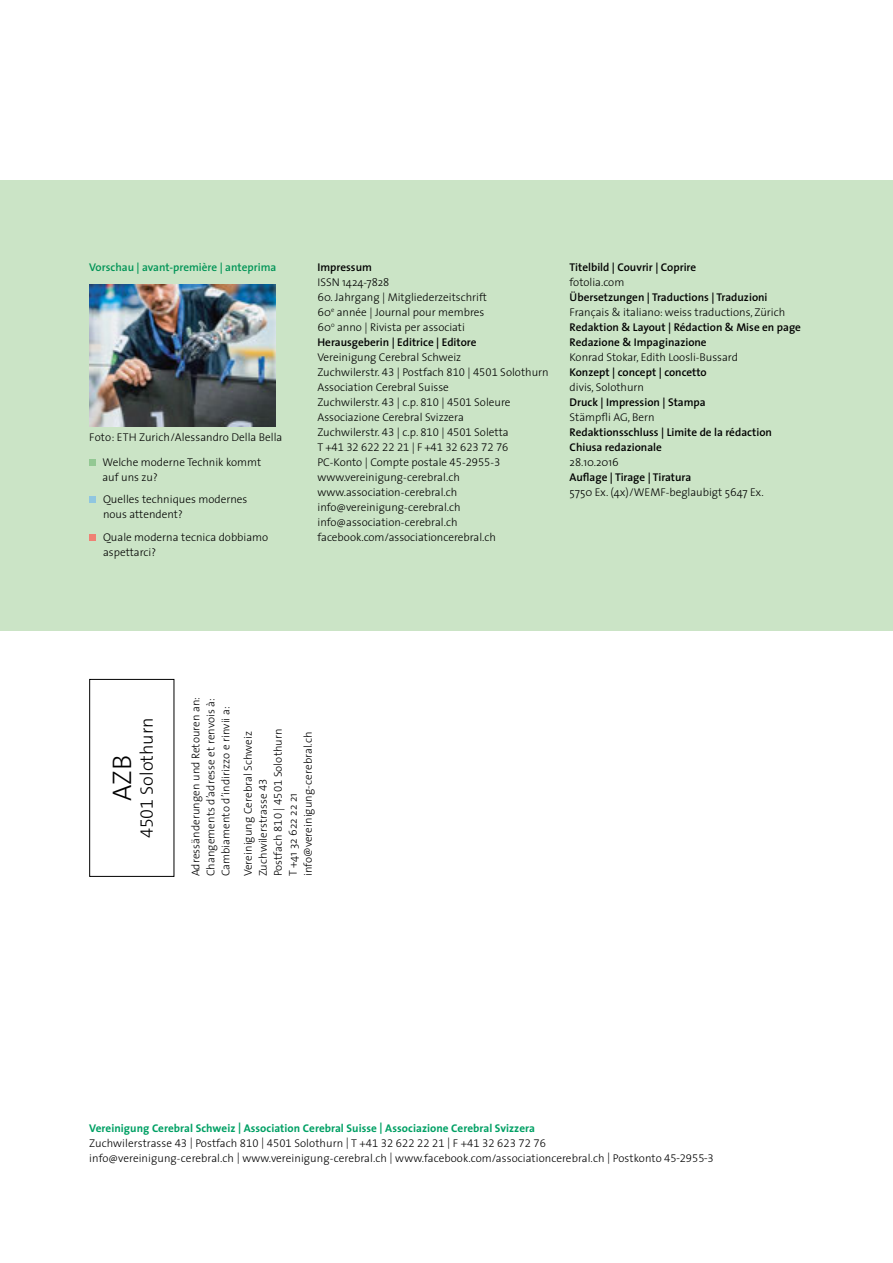
<style>
.page{position:relative;width:893px;height:1263px;background:#fff}
.page>*{position:absolute;margin:0;border:0;box-sizing:border-box;transform-origin:0 0}
.t1{font:300 27px "The Sans";color:#000}
.t2{font:300 18px "The Sans";color:#000}
.t3{font:300 11.25px/15px "The Sans";color:#000}
.t4{font:600 11.25px/15px "The Sans";color:#000}
.t5{font:600 11.25px "The Sans";color:#009456}
.t6{font:11.25px "The Sans Light Expert";color:#000}
.s1{font-weight:600}
.s2{font-family:"The Sans Light Expert";font-weight:400}
.s3{font-family:"The Sans";font-weight:300}
.s4{font-weight:700;color:#00a064}
</style>
<div class="page">
<div style="left:89px;top:679px;width:85px;height:198px;border:1px solid #000"></div>
<hr style="left:892px;top:992px;width:1px;height:170px;background:#009456">
<div style="left:0;top:180px;width:893px;height:451px;background:#cbe4c6"></div>
<div style="left:89px;top:459px;width:7px;height:7px;background:#93c893"></div>
<div style="left:89px;top:496px;width:7px;height:7px;background:#90c6e0"></div>
<div style="left:89px;top:534px;width:7px;height:6px;background:#ef8174"></div>
<img style="left:89px;top:285px;width:187px;height:141px">
<p class="t5" style="left:89px;top:258px;width:189px">Vorschau | avant-première | anteprima</p>
<p class="t3" style="left:89px;top:429px;width:195px">Foto: ETH Zurich/Alessandro Della Bella</p>
<p class="t3" style="left:102px;top:454px;width:160px">Welche moderne Technik kommt auf uns zu?</p>
<p class="t3" style="left:103px;top:492px;width:146px">Quelles techniques modernes nous attendent?</p>
<p class="t3" style="left:103px;top:529px;width:167px">Quale moderna tecnica dobbiamo aspettarci?</p>
<p class="t4" style="left:317px;top:259px;width:56px">Impressum</p>
<p class="t3" style="left:317px;top:274px;width:73px">ISSN 1424-7828</p>
<p class="t3" style="left:317px;top:289px;width:171px">60. Jahrgang | Mitgliederzeitschrift 60<sup>e</sup> année | Journal pour membres 60<sup>o</sup> anno | Rivista per associati <span class="s1">Herausgeberin | Editrice | Editore</span></p>
<p class="t3" style="left:317px;top:349px;width:233px">Vereinigung Cerebral Schweiz<br>Zuchwilerstr. <span class="s2">43</span> | Postfach <span class="s2">810</span> | <span class="s2">4501</span> Solothurn Association Cerebral Suisse<br>Zuchwilerstr. <span class="s2">43</span> | c.p. <span class="s2">810</span> | <span class="s2">4501</span> Soleure Associazione Cerebral Svizzera<br>Zuchwilerstr. <span class="s2">43</span> | c.p. <span class="s2">810</span> | <span class="s2">4501</span> Soletta</p>
<p class="t6" style="left:317px;top:438px;width:192px"><span class="s3">T +</span>41 32 622 22 21 <span class="s3">| F +</span>41 32 623 72 76</p>
<p class="t3" style="left:317px;top:454px;width:184px">PC-Konto | Compte postale <span class="s2">45</span>-<span class="s2">2955</span>-<span class="s2">3 </span>www.vereinigung-cerebral.ch www.association-cerebral.ch info@vereinigung-cerebral.ch info@association-cerebral.ch facebook.com/associationcerebral.ch</p>
<p class="t4" style="left:570px;top:259px;width:128px">Titelbild | Couvrir | Coprire</p>
<p class="t3" style="left:570px;top:274px;width:56px">fotolia.com</p>
<p class="t4" style="left:570px;top:289px;width:199px">Übersetzungen | Traductions | Traduzioni</p>
<p class="t3" style="left:570px;top:304px;width:217px">Français &amp; italiano: weiss traductions, Zürich</p>
<p class="t4" style="left:570px;top:319px;width:233px">Redaktion &amp; Layout | Rédaction &amp; Mise en page<br>Redazione &amp; Impaginazione</p>
<p class="t3" style="left:570px;top:349px;width:170px">Konrad Stokar, Edith Loosli-Bussard</p>
<p class="t4" style="left:570px;top:364px;width:139px">Konzept | concept | concetto</p>
<p class="t3" style="left:570px;top:379px;width:76px">divis, Solothurn</p>
<p class="t4" style="left:570px;top:394px;width:138px">Druck | Impression | Stampa</p>
<p class="t3" style="left:570px;top:409px;width:87px">Stämpfli AG, Bern</p>
<p class="t4" style="left:570px;top:424px;width:204px">Redaktionsschluss | Limite de la rédaction<br>Chiusa redazionale</p>
<p class="t3" style="left:570px;top:454px;width:51px">28.10.2016</p>
<p class="t4" style="left:570px;top:469px;width:123px">Auflage | Tirage | Tiratura</p>
<p class="t3" style="left:570px;top:484px;width:196px">5750 Ex. (4x)/WEMF-beglaubigt 5647 Ex.</p>
<h1 class="t1" style="left:100px;top:801px;width:48px;rotate:-90deg">AZB</h1>
<h2 class="t2" style="left:132px;top:838px;width:122px;rotate:-90deg"><span class="s2">4501</span> Solothurn</h2>
<p class="t3" style="left:188px;top:876px;width:181px;text-align:justify;rotate:-90deg">Adressänderungen und Retouren an:<br>Changements d’adresse et renvois à:<br>Cambiamento d’indirizzo e rinvii a:</p>
<p class="t3" style="left:240px;top:876px;width:149px;rotate:-90deg">Vereinigung Cerebral Schweiz<br>Zuchwilerstrasse <span class="s2">43<br></span>Postfach <span class="s2">810</span> | <span class="s2">4501</span> Solothurn<br>T +41 32 622 22 21 info@vereinigung-cerebral.ch</p>
<p class="t3" style="left:89px;top:1120px;width:626px"><span class="s4">Vereinigung Cerebral Schweiz | Association Cerebral Suisse | Associazione Cerebral Svizzera<br></span>Zuchwilerstrasse <span class="s2">43</span> | Postfach <span class="s2">810</span> | <span class="s2">4501</span> Solothurn | T <span class="s2">+41 32 622 22 21</span> | F <span class="s2">+41 32 623 72 76<br></span>info@vereinigung-cerebral.ch | www.vereinigung-cerebral.ch | www.facebook.com/associationcerebral.ch | Postkonto <span class="s2">45–2955–3</span></p>
</div>
